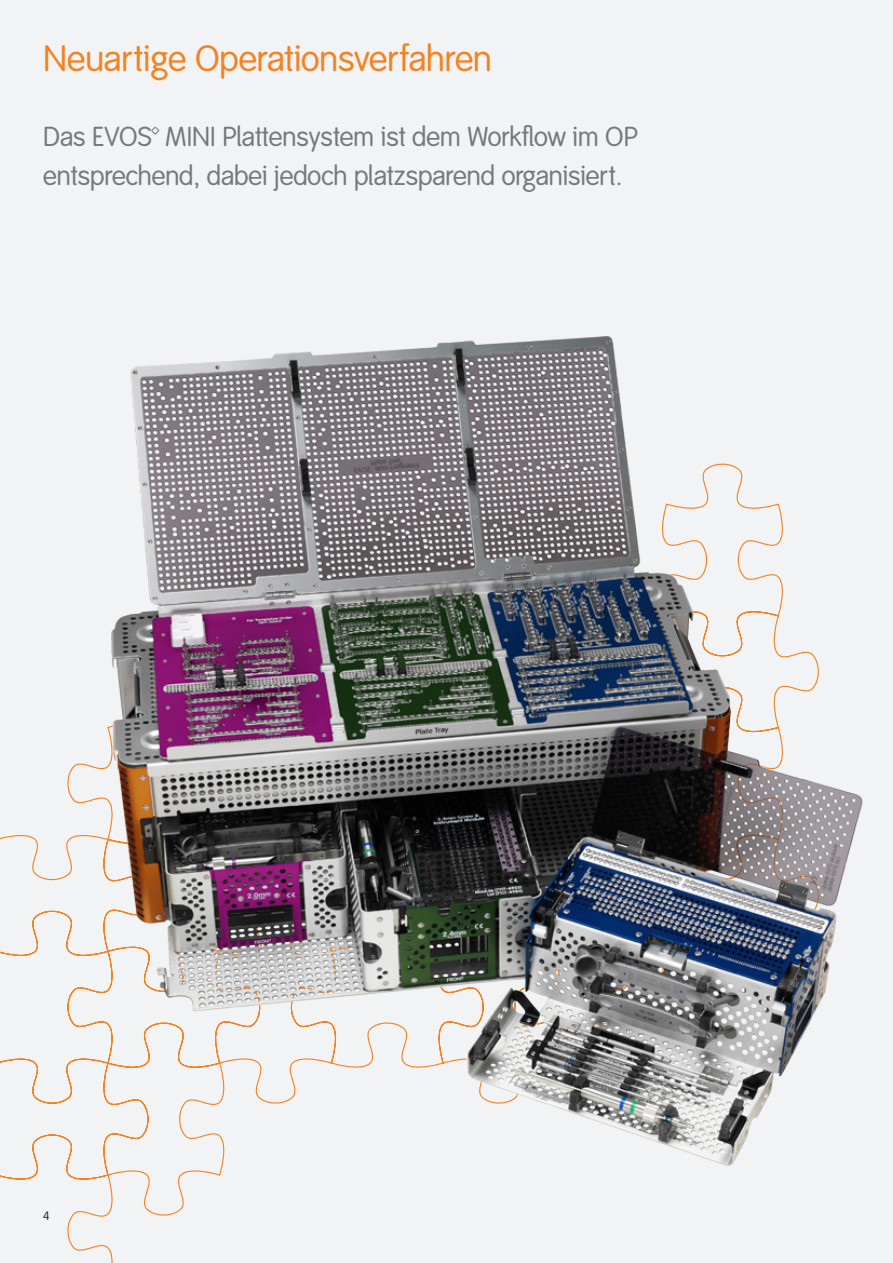
<style>
.page{position:relative;width:893px;height:1263px;background:#f2f3f4}
.page>*{position:absolute;margin:0;border:0;box-sizing:border-box;transform-origin:0 0}
.Brochure{font:36px "Smith&Nephew";color:#f58220}
.Brochure-2{font:27px/39px "Smith&Nephew";color:#76787b}
.Brochure-3{font:12px "Smith&Nephew";color:#231f20}
</style>
<div class="page">
<svg style="left:0;top:631px;width:222px;height:632px"></svg>
<img style="left:112px;top:336px;width:751px;height:833px">
<p class="Brochure" style="left:43px;top:38px;width:450px">Neuartige Operationsverfahren</p>
<p class="Brochure-2" style="left:43px;top:118px;width:596px">Das EVOS™ MINI Plattensystem ist dem Workflow im OP entsprechend, dabei jedoch platzsparend organisiert.</p>
<p class="Brochure-3" style="left:43px;top:1209px;width:8px">4</p>
</div>
